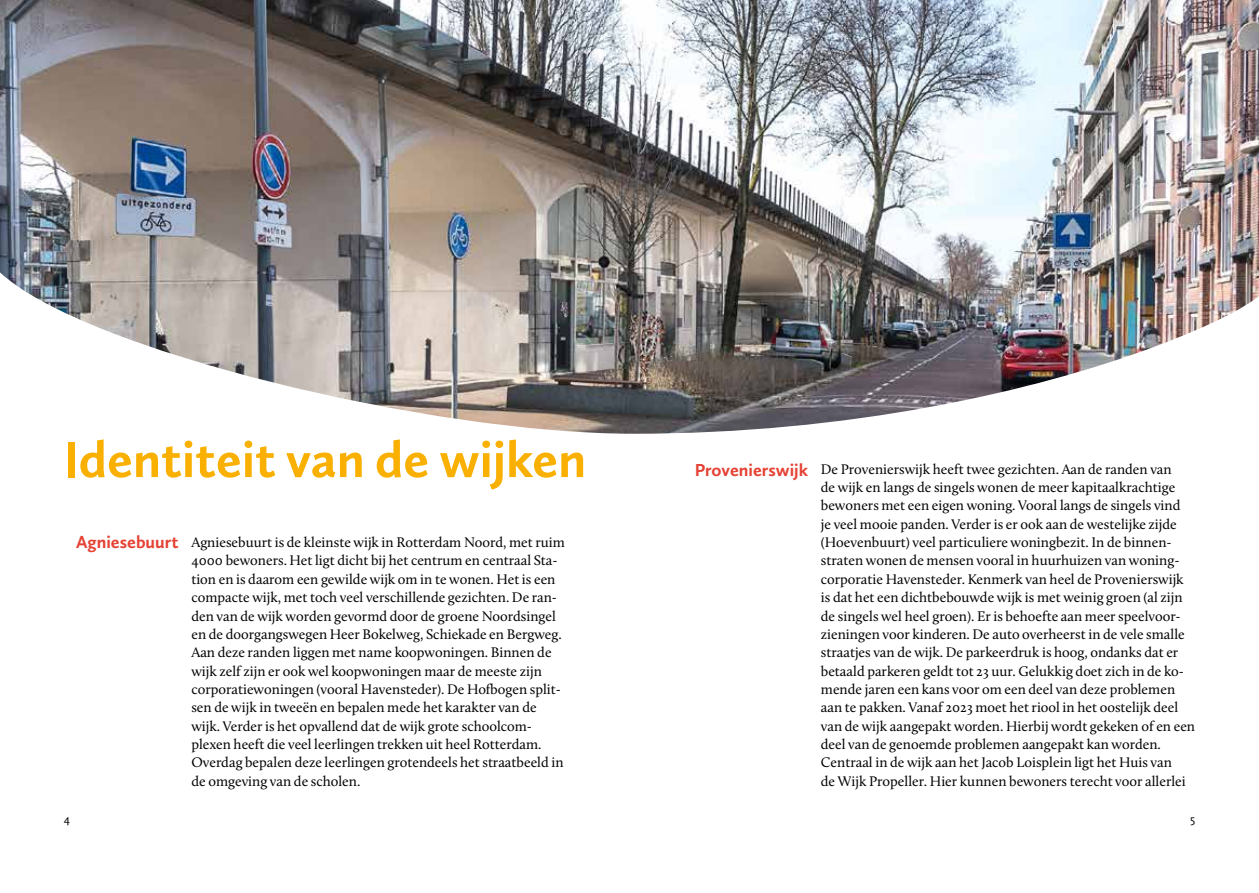
<style>
.page{position:relative;width:1259px;height:893px;background:#fff}
.page>*{position:absolute;margin:0;border:0;box-sizing:border-box;transform-origin:0 0}
.t1{font:700 52.5px "Calluna Sans";color:#f9b000}
.t2{font:700 18px "Calluna Sans";color:#e54234}
.t3{font:14.4px/18.3px "Calluna";color:#000}
.t4{font:12px "Calluna Sans";color:#000}
.s1{font-family:"Calluna Sans";font-weight:700;font-size:18px;color:#e54234}
</style>
<div class="page">
<img style="left:0;top:0;width:1259px;height:434px">
<h1 class="t1" style="left:64px;top:427px;width:524px">Identiteit van de wijken</h1>
<p class="t2" style="left:76px;top:531px;width:104px">Agniesebuurt</p>
<p class="t3" style="left:191px;top:533px;width:375px">Agniesebuurt is de kleinste wijk in Rotterdam Noord, met ruim 4000 bewoners. Het ligt dicht bij het centrum en centraal Sta&shy;tion en is daarom een gewilde wijk om in te wonen. Het is een compacte wijk, met toch veel verschillende gezichten. De ran&shy;den van de wijk worden gevormd door de groene Noordsingel en de doorgangswegen Heer Bokelweg, Schiekade en Bergweg.<br>Aan deze randen liggen met name koopwoningen. Binnen de wijk zelf zijn er ook wel koopwoningen maar de meeste zijn corporatiewoningen (vooral Havensteder). De Hofbogen split&shy;sen de wijk in tweeën en bepalen mede het karakter van de wijk. Verder is het opvallend dat de wijk grote schoolcom&shy;plexen heeft die veel leerlingen trekken uit heel Rotterdam.<br>Overdag bepalen deze leerlingen grotendeels het straatbeeld in de omgeving van de scholen.</p>
<p class="t3" style="left:821px;top:459px;width:376px;text-indent:-126px"><span class="s1">Provenierswijk</span> De Provenierswijk heeft twee gezichten. Aan de randen van<br>de wijk en langs de singels wonen de meer kapitaalkrachtige bewoners met een eigen woning. Vooral langs de singels vind<br>je veel mooie panden. Verder is er ook aan de westelijke zijde (Hoevenbuurt) veel particuliere woningbezit. In de binnen&shy;straten wonen de mensen vooral in huurhuizen van woning&shy;corporatie Havensteder. Kenmerk van heel de Provenierswijk is dat het een dichtbebouwde wijk is met weinig groen (al zijn de singels wel heel groen). Er is behoefte aan meer speelvoor&shy;zieningen voor kinderen. De auto overheerst in de vele smalle straatjes van de wijk. De parkeerdruk is hoog, ondanks dat er betaald parkeren geldt tot 23 uur. Gelukkig doet zich in de ko&shy;mende jaren een kans voor om een deel van deze problemen aan te pakken. Vanaf 2023 moet het riool in het oostelijk deel van de wijk aangepakt worden. Hierbij wordt gekeken of en een deel van de genoemde problemen aangepakt kan worden.<br>Centraal in de wijk aan het Jacob Loisplein ligt het Huis van<br>de Wijk Propeller. Hier kunnen bewoners terecht voor allerlei</p>
<p class="t4" style="left:64px;top:811px;width:8px">4</p>
<p class="t4" style="left:1190px;top:811px;width:6px">5</p>
</div>
